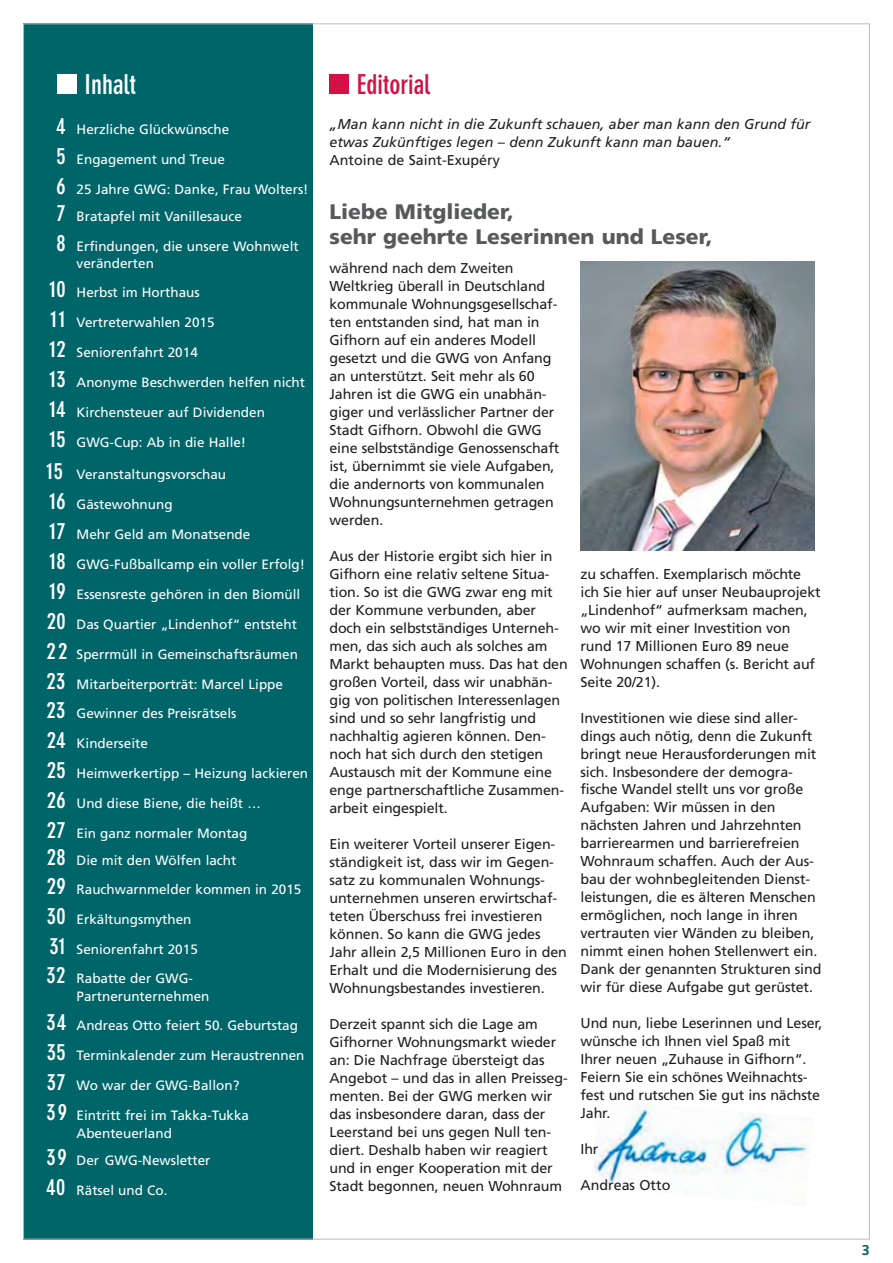
<style>
.page{position:relative;width:893px;height:1263px;background:#fff}
.page>*{position:absolute;margin:0;border:0;box-sizing:border-box;transform-origin:0 0}
.t1{font:700 condensed 27px "DIN Neuzeit Grotesk";color:#d31145}
.t2{font:700 condensed 27px "DIN Neuzeit Grotesk";color:#fff}
.t3{font:900 21px/25.2px "Frutiger";color:#58595b}
.t4{font:14.25px/18px "Frutiger";letter-spacing:-.01em;color:#231f20}
.t5{font:italic 14.25px/18px "Frutiger";color:#231f20}
.t6{font:700 14.25px "Frutiger";color:#006569}
.t7{font:13.5px/29.5px "Frutiger";color:#fff}
.s1{font-family:"DIN Neuzeit Grotesk";font-weight:700;font-stretch:condensed;font-size:22.5px}
</style>
<div class="page">
<img style="left:593px;top:1103px;width:218px;height:86px">
<img style="left:580px;top:262px;width:234px;height:288px">
<div style="left:329px;top:75px;width:19px;height:19px;background:#d31145"></div>
<div style="left:23px;top:23px;width:289px;height:1217px;background:#006569"></div>
<div style="left:57px;top:75px;width:19px;height:19px;background:#fff"></div>
<h1 class="t2" style="left:85px;top:74px;width:53px">Inhalt</h1>
<p class="t7" style="left:56px;top:116px;width:174px"><span class="s1">4</span> Herzliche Glückwünsche<br><span class="s1">5</span> Engagement und Treue</p>
<p class="t7" style="left:56px;top:177px;width:253px;line-height:27px"><span class="s1">6</span> 25 Jahre GWG: Danke, Frau Wolters!<br><span class="s1">7</span> Bratapfel mit Vanillesauce</p>
<p class="t7" style="left:77px;top:238px;width:224px;line-height:17.1px;text-indent:-20px"><span class="s1">8</span> Erfindungen, die unsere Wohnwelt veränderten</p>
<p class="t7" style="left:49px;top:279px;width:152px"><span class="s1">10</span> Herbst im Horthaus</p>
<p class="t7" style="left:50px;top:309px;width:166px"><span class="s1">11</span> Vertreterwahlen 2015</p>
<p class="t7" style="left:49px;top:339px;width:150px"><span class="s1">12</span> Seniorenfahrt 2014</p>
<p class="t7" style="left:49px;top:369px;width:257px"><span class="s1">13</span> Anonyme Beschwerden helfen nicht</p>
<p class="t7" style="left:49px;top:399px;width:217px"><span class="s1">14</span> Kirchensteuer auf Dividenden</p>
<p class="t7" style="left:49px;top:428px;width:198px"><span class="s1">15</span> GWG-Cup: Ab in die Halle!</p>
<p class="t7" style="left:47px;top:461px;width:181px"><span class="s1">15</span> Veranstaltungsvorschau</p>
<p class="t7" style="left:49px;top:491px;width:125px"><span class="s1">16</span> Gästewohnung</p>
<p class="t7" style="left:49px;top:521px;width:202px"><span class="s1">17</span> Mehr Geld am Monatsende</p>
<p class="t7" style="left:49px;top:551px;width:257px"><span class="s1">18</span> GWG-Fußballcamp ein voller Erfolg!</p>
<p class="t7" style="left:49px;top:580px;width:252px"><span class="s1">19</span> Essensreste gehören in den Biomüll</p>
<p class="t7" style="left:47px;top:610px;width:251px"><span class="s1">20</span> Das Quartier „Lindenhof“ entsteht</p>
<p class="t7" style="left:47px;top:640px;width:253px"><span class="s1">22</span> Sperrmüll in Gemeinschaftsräumen</p>
<p class="t7" style="left:47px;top:670px;width:238px"><span class="s1">23</span> Mitarbeiterporträt: Marcel Lippe</p>
<p class="t7" style="left:47px;top:700px;width:191px"><span class="s1">23</span> Gewinner des Preisrätsels</p>
<p class="t7" style="left:47px;top:730px;width:103px"><span class="s1">24</span> Kinderseite</p>
<p class="t7" style="left:47px;top:760px;width:263px"><span class="s1">25</span> Heimwerkertipp – Heizung lackieren</p>
<p class="t7" style="left:47px;top:790px;width:215px"><span class="s1">26</span> Und diese Biene, die heißt …</p>
<p class="t7" style="left:47px;top:821px;width:202px;line-height:27px"><span class="s1">27</span> Ein ganz normaler Montag<br><span class="s1">28</span> Die mit den Wölfen lacht</p>
<p class="t7" style="left:47px;top:876px;width:256px"><span class="s1">29</span> Rauchwarnmelder kommen in 2015<br><span class="s1">30</span> Erkältungsmythen</p>
<p class="t7" style="left:49px;top:935px;width:150px"><span class="s1">31</span> Seniorenfahrt 2015</p>
<p class="t7" style="left:77px;top:971px;width:134px;line-height:17.1px;text-indent:-30px"><span class="s1">32</span> Rabatte der GWG-<br>Partnerunternehmen</p>
<p class="t7" style="left:47px;top:1012px;width:253px"><span class="s1">34</span> Andreas Otto feiert 50. Geburtstag</p>
<p class="t7" style="left:47px;top:1042px;width:259px"><span class="s1">35</span> Terminkalender zum Heraustrennen</p>
<p class="t7" style="left:47px;top:1072px;width:194px"><span class="s1">37</span> Wo war der GWG-Ballon?</p>
<p class="t7" style="left:77px;top:1107px;width:174px;line-height:18px;text-indent:-30px"><span class="s1">39</span> Eintritt frei im Takka-Tukka<br>Abenteuerland</p>
<p class="t7" style="left:47px;top:1147px;width:165px"><span class="s1">39</span> Der GWG-Newsletter</p>
<p class="t7" style="left:47px;top:1176px;width:122px"><span class="s1">40</span> Rätsel und Co.</p>
<h1 class="t1" style="left:357px;top:74px;width:75px">Editorial</h1>
<p class="t5" style="left:329px;top:116px;width:482px">„Man kann nicht in die Zukunft schauen, aber man kann den Grund für etwas Zukünftiges legen – denn Zukunft kann man bauen.“</p>
<p class="t4" style="left:329px;top:152px;width:172px">Antoine de Saint-Exupéry</p>
<h2 class="t3" style="left:329px;top:201px;width:384px">Liebe Mitglieder,<br>sehr geehrte Leserinnen und Leser,</h2>
<p class="t4" style="left:329px;top:260px;width:231px">während nach dem Zweiten<br>Weltkrieg überall in Deutschland kommunale Wohnungsgesellschaf&shy;ten entstanden sind, hat man in<br>Gifhorn auf ein anderes Modell gesetzt und die GWG von Anfang an unterstützt. Seit mehr als 60<br>Jahren ist die GWG ein unabhän&shy;giger und verlässlicher Partner der<br>Stadt Gifhorn. Obwohl die GWG eine selbstständige Genossenschaft ist, übernimmt sie viele Aufgaben, die andernorts von kommunalen<br>Wohnungsunternehmen getragen werden.</p>
<p class="t4" style="left:329px;top:548px;width:240px">Aus der Historie ergibt sich hier in<br>Gifhorn eine relativ seltene Situa&shy;tion. So ist die GWG zwar eng mit der Kommune verbunden, aber doch ein selbstständiges Unterneh&shy;men, das sich auch als solches am<br>Markt behaupten muss. Das hat den großen Vorteil, dass wir unabhän&shy;gig von politischen Interessenlagen sind und so sehr langfristig und nachhaltig agieren können. Den&shy;noch hat sich durch den stetigen<br>Austausch mit der Kommune eine enge partnerschaftliche Zusammen&shy;arbeit eingespielt.</p>
<p class="t4" style="left:329px;top:836px;width:239px">Ein weiterer Vorteil unserer Eigen&shy;ständigkeit ist, dass wir im Gegen&shy;satz zu kommunalen Wohnungs&shy;unternehmen unseren erwirtschaf&shy;teten Überschuss frei investieren können. So kann die GWG jedes Jahr allein 2,5 Millionen Euro in den Erhalt und die Modernisierung des Wohnungsbestandes investieren.</p>
<p class="t4" style="left:329px;top:1016px;width:240px">Derzeit spannt sich die Lage am<br>Gifhorner Wohnungsmarkt wieder an: Die Nachfrage übersteigt das<br>Angebot – und das in allen Preisseg&shy;menten. Bei der GWG merken wir das insbesondere daran, dass der<br>Leerstand bei uns gegen Null ten&shy;diert. Deshalb haben wir reagiert und in enger Kooperation mit der<br>Stadt begonnen, neuen Wohnraum</p>
<p class="t4" style="left:580px;top:566px;width:242px">zu schaffen. Exemplarisch möchte ich Sie hier auf unser Neubauprojekt „Lindenhof“ aufmerksam machen, wo wir mit einer Investition von rund 17 Millionen Euro 89 neue<br>Wohnungen schaffen (s. Bericht auf<br>Seite 20/21).</p>
<p class="t4" style="left:580px;top:710px;width:242px">Investitionen wie diese sind aller&shy;dings auch nötig, denn die Zukunft bringt neue Herausforderungen mit sich. Insbesondere der demogra&shy;fische Wandel stellt uns vor große Aufgaben: Wir müssen in den nächsten Jahren und Jahrzehnten barrierearmen und barrierefreien Wohnraum schaffen. Auch der Aus&shy;bau der wohnbegleitenden Dienst&shy;leistungen, die es älteren Menschen ermöglichen, noch lange in ihren vertrauten vier Wänden zu bleiben, nimmt einen hohen Stellenwert ein.<br>Dank der genannten Strukturen sind wir für diese Aufgabe gut gerüstet.</p>
<p class="t4" style="left:580px;top:1016px;width:243px">Und nun, liebe Leserinnen und Leser, wünsche ich Ihnen viel Spaß mit<br>Ihrer neuen „Zuhause in Gifhorn“.<br>Feiern Sie ein schönes Weihnachts&shy;fest und rutschen Sie gut ins nächste<br>Jahr.</p>
<p class="t4" style="left:580px;top:1142px;width:19px">Ihr</p>
<p class="t4" style="left:580px;top:1178px;width:91px">Andreas Otto</p>
<p class="t6" style="left:861px;top:1244px;width:9px">3</p>
</div>
